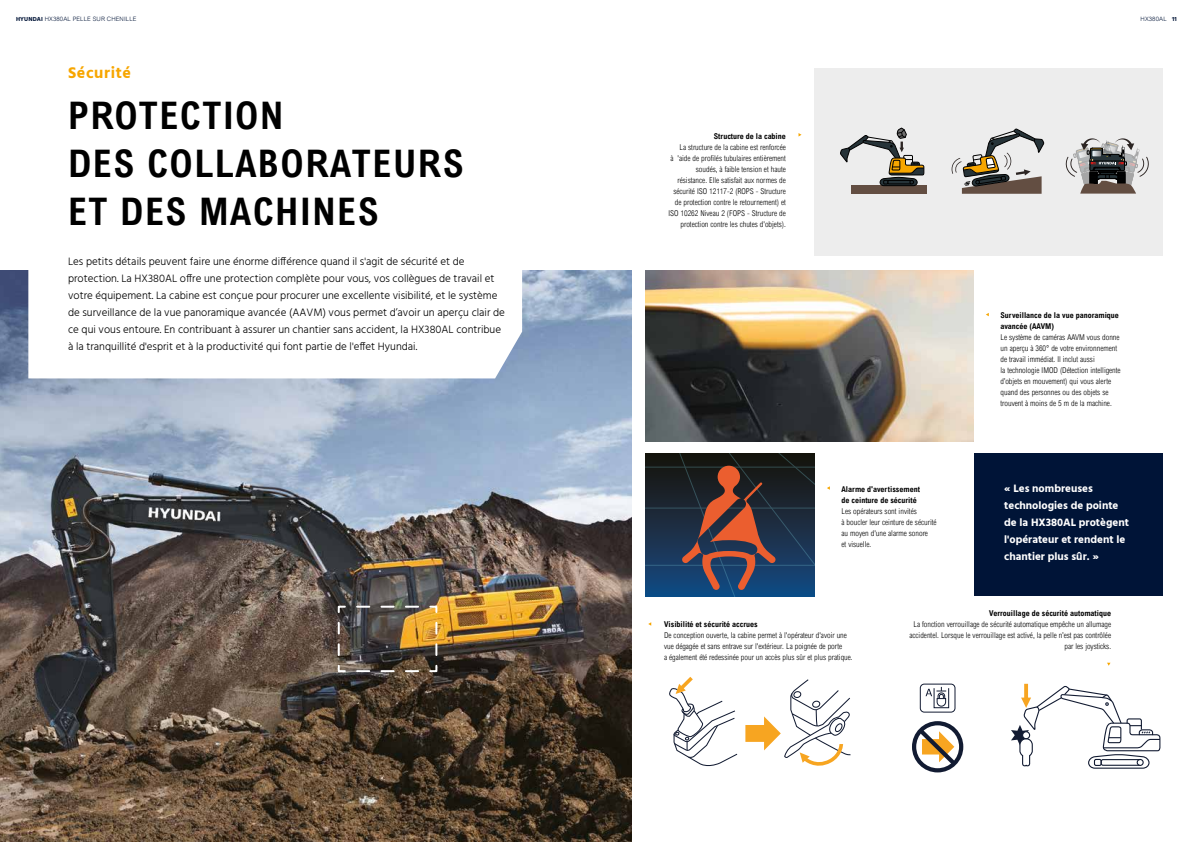
<style>
.page{position:relative;width:1191px;height:842px;background:#fff}
.page>*{position:absolute;margin:0;border:0;box-sizing:border-box;transform-origin:0 0}
.t1{font:700 condensed 38px/48px "Arial";letter-spacing:.04em;color:#000}
.t2{font:700 16px "Hind";letter-spacing:.04em;color:#f7a600}
.t3{font:300 11px/17px "Hind";color:#000}
.t4{font:700 11px/17px "Hind";color:#fff}
.t5{font:300 condensed 8px/11px "Arial";color:#000}
.t6{font:700 condensed 8px/11px "Arial";color:#000}
.t7{font:300 6px "Arial";letter-spacing:.02em;color:#001437}
.s1{font-family:"Hind";font-weight:700}
</style>
<div class="page">
<img style="left:0;top:270px;width:631px;height:572px">
<svg style="left:28px;top:270px;width:494px;height:108px"></svg>
<svg style="left:745px;top:679px;width:106px;height:87px"></svg>
<svg style="left:669px;top:676px;width:69px;height:91px"></svg>
<div style="left:919px;top:684px;width:36px;height:28px;border:1px solid #121b32;border-radius:4px"></div>
<div style="left:933px;top:688px;width:16px;height:20px;border:1px solid #121b32"></div>
<svg style="left:925px;top:687px;width:21px;height:20px"></svg>
<div style="left:912px;top:721px;width:51px;height:51px;border:4px solid #121b32;border-radius:50%"></div>
<svg style="left:914px;top:724px;width:46px;height:45px"></svg>
<svg style="left:1011px;top:683px;width:150px;height:86px"></svg>
<svg style="left:1024px;top:684px;width:4px;height:16px"></svg>
<div style="left:814px;top:68px;width:348px;height:188px;background:#ededed"></div>
<div style="left:851px;top:186px;width:76px;height:8px;background:#634e42"></div>
<svg style="left:840px;top:127px;width:84px;height:59px"></svg>
<svg style="left:951px;top:128px;width:93px;height:66px"></svg>
<svg style="left:1065px;top:138px;width:84px;height:56px"></svg>
<div style="left:645px;top:453px;width:169px;height:143px;background:linear-gradient(to bottom,#1b1207,#174981)"></div>
<hr style="left:645px;top:467px;width:169px;height:1px;background:#77c8d6">
<hr style="left:645px;top:508px;width:169px;height:1px;background:#77c8d6">
<hr style="left:645px;top:565px;width:169px;height:1px;background:#77c8d6">
<svg style="left:678px;top:453px;width:136px;height:143px;background:#3b3641"></svg>
<div style="left:973px;top:453px;width:189px;height:143px;background:#001437"></div>
<img style="left:645px;top:270px;width:328px;height:171px">
<img style="left:337px;top:605px;width:101px;height:68px">
<p class="t7" style="left:16px;top:15px;width:122px"><span class="s1">HYUNDAI</span> HX380AL PELLE SUR CHENILLE</p>
<p class="t7" style="left:1140px;top:15px;width:38px">HX380AL <span class="s1">11</span></p>
<h2 class="t2" style="left:68px;top:63px;width:65px">Sécurité</h2>
<h1 class="t1" style="left:68px;top:91px;width:397px">PROTECTION<br>DES COLLABORATEURS<br>ET DES MACHINES</h1>
<p class="t3" style="left:68px;top:253px;width:438px">Les petits détails peuvent faire une énorme différence quand il s'agit de sécurité et de protection. La HX380AL offre une protection complète pour vous, vos collègues de travail et votre équipement. La cabine est conçue pour procurer une excellente visibilité, et le système de surveillance de la vue panoramique avancée (AAVM) vous permet d’avoir un aperçu clair de ce qui vous entoure. En contribuant à assurer un chantier sans accident, la HX380AL contribue à la tranquillité d'esprit et à la productivité qui font partie de l'effet Hyundai.</p>
<p class="t6" style="left:714px;top:131px;width:73px">Structure de la cabine</p>
<p class="t5" style="left:668px;top:142px;width:119px;text-align:right">La structure de la cabine est renforcée<br>à 'aide de profilés tubulaires entièrement soudés, à faible tension et haute résistance. Elle satisfait aux normes de sécurité ISO 12117-2 (ROPS - Structure de protection contre le retournement) et ISO 10262 Niveau 2 (FOPS - Structure de protection contre les chutes d'objets).</p>
<p class="t6" style="left:841px;top:483px;width:80px">Alarme d'avertissement de ceinture de sécurité</p>
<p class="t5" style="left:841px;top:505px;width:97px">Les opérateurs sont invités<br>à boucler leur ceinture de sécurité au moyen d'une alarme sonore<br>et visuelle.</p>
<p class="t6" style="left:1000px;top:310px;width:120px">Surveillance de la vue panoramique avancée (AAVM)</p>
<p class="t5" style="left:1000px;top:332px;width:122px">Le système de caméras AAVM vous donne un aperçu à 360° de votre environnement de travail immédiat. Il inclut aussi<br>la technologie IMOD (Détection intelligente d’objets en mouvement) qui vous alerte quand des personnes ou des objets se trouvent à moins de 5 m de la machine.</p>
<h3 class="t4" style="left:1004px;top:479px;width:126px">« Les nombreuses technologies de pointe de la HX380AL protègent l'opérateur et rendent le chantier plus sûr. »</h3>
<p class="t6" style="left:664px;top:619px;width:95px">Visibilité et sécurité accrues</p>
<p class="t5" style="left:664px;top:630px;width:190px">De conception ouverte, la cabine permet à l'opérateur d'avoir une vue dégagée et sans entrave sur l'extérieur. La poignée de porte<br>a également été redessinée pour un accès plus sûr et plus pratique.</p>
<p class="t6" style="left:989px;top:607px;width:123px">Verrouillage de sécurité automatique</p>
<p class="t5" style="left:909px;top:618px;width:203px;text-align:right">La fonction verrouillage de sécurité automatique empêche un allumage accidentel. Lorsque le verrouillage est activé, la pelle n’est pas contrôlée par les joysticks.</p>
</div>
